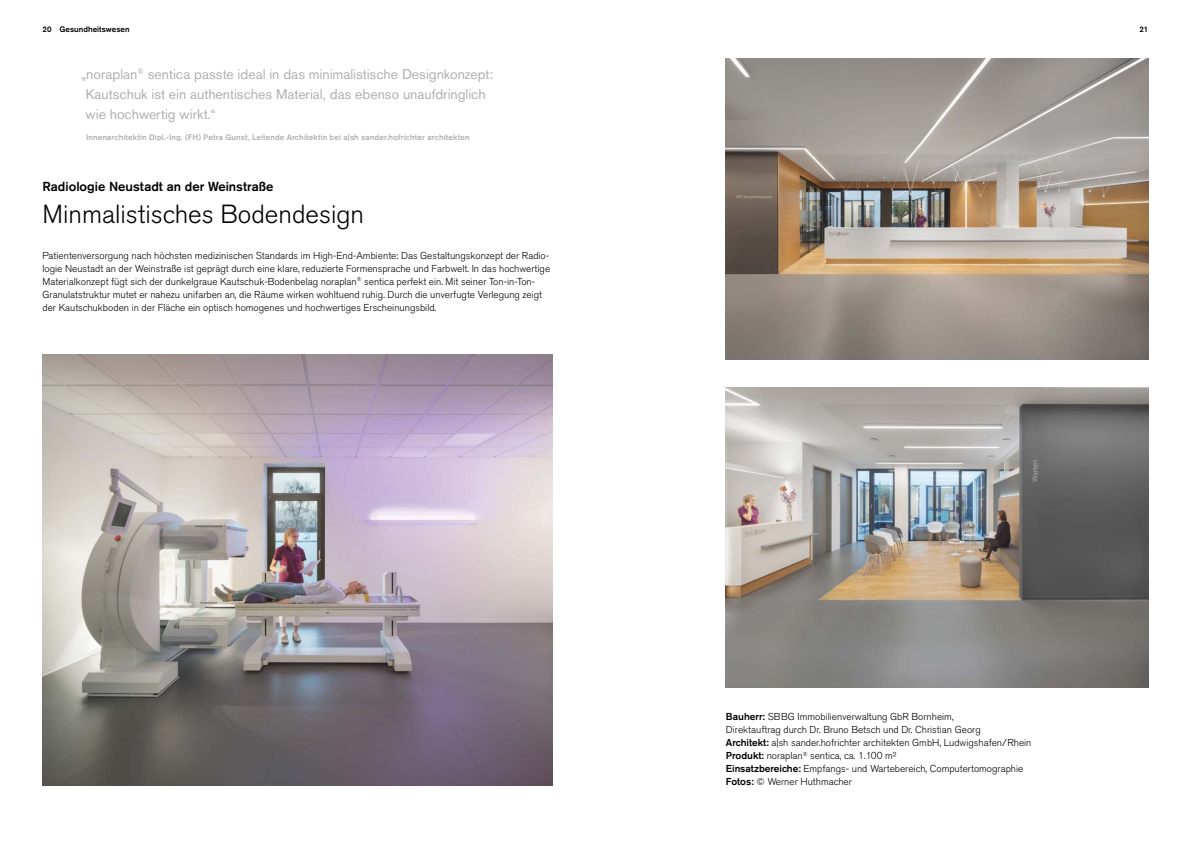
<style>
.page{position:relative;width:1191px;height:842px;background:#fff}
.page>*{position:absolute;margin:0;border:0;box-sizing:border-box;transform-origin:0 0}
.t1{font:300 26px "Akzidenz Grotesk Pro";color:#000}
.t2{font:14px/20px "Akzidenz Grotesk Pro";color:#9f9a9c}
.t3{font:500 13px "Akzidenz Grotesk Pro";color:#000}
.t4{font:300 10px/13px "Akzidenz Grotesk Pro";color:#000}
.t5{font:500 8px "Akzidenz Grotesk Pro";letter-spacing:.015em;color:#9f9a9c}
.t6{font:500 8px "Akzidenz Grotesk Pro";color:#000}
.s1{font-weight:500}
</style>
<div class="page">
<img style="left:726px;top:59px;width:422px;height:300px">
<img style="left:726px;top:387px;width:422px;height:301px">
<img style="left:43px;top:354px;width:510px;height:431px">
<p class="t6" style="left:43px;top:24px;width:88px">20 Gesundheitswesen</p>
<p class="t6" style="left:1139px;top:24px;width:10px">21</p>
<h2 class="t2" style="left:86px;top:64px;width:409px;text-indent:-5px">„noraplan<sup>®</sup> sentica passte ideal in das minimalistische Designkonzept:<br>Kautschuk ist ein authentisches Material, das ebenso unaufdringlich wie hochwertig wirkt.“</h2>
<p class="t5" style="left:86px;top:132px;width:385px">Innenarchitektin Dipl.-Ing. (FH) Petra Gunst, Leitende Architektin bei a|sh sander.hofrichter architekten</p>
<h3 class="t3" style="left:43px;top:178px;width:232px">Radiologie Neustadt an der Weinstraße</h3>
<h1 class="t1" style="left:43px;top:197px;width:323px">Minmalistisches Bodendesign</h1>
<p class="t4" style="left:43px;top:249px;width:509px">Patientenversorgung nach höchsten medizinischen Standards im High-End-Ambiente: Das Gestaltungskonzept der Radio&shy;logie Neustadt an der Weinstraße ist geprägt durch eine klare, reduzierte Formensprache und Farbwelt. In das hochwertige Materialkonzept fügt sich der dunkelgraue Kautschuk-Bodenbelag noraplan<sup>®</sup> sentica perfekt ein. Mit seiner Ton-in-Ton-Granulatstruktur mutet er nahezu unifarben an, die Räume wirken wohltuend ruhig. Durch die unverfugte Verlegung zeigt der Kautschukboden in der Fläche ein optisch homogenes und hochwertiges Erscheinungsbild.</p>
<p class="t4" style="left:726px;top:710px;width:307px"><span class="s1">Bauherr:</span> SBBG Immobilienverwaltung GbR Bornheim,<br>Direktauftrag durch Dr. Bruno Betsch und Dr. Christian Georg<br><span class="s1">Architekt:</span> a|sh sander.hofrichter architekten GmbH, Ludwigshafen/Rhein <span class="s1">Produkt:</span> noraplan<sup>®</sup> sentica, ca. 1.100 m²<br><span class="s1">Einsatzbereiche:</span> Empfangs- und Wartebereich, Computertomographie <span class="s1">Fotos:</span> © Werner Huthmacher</p>
</div>
